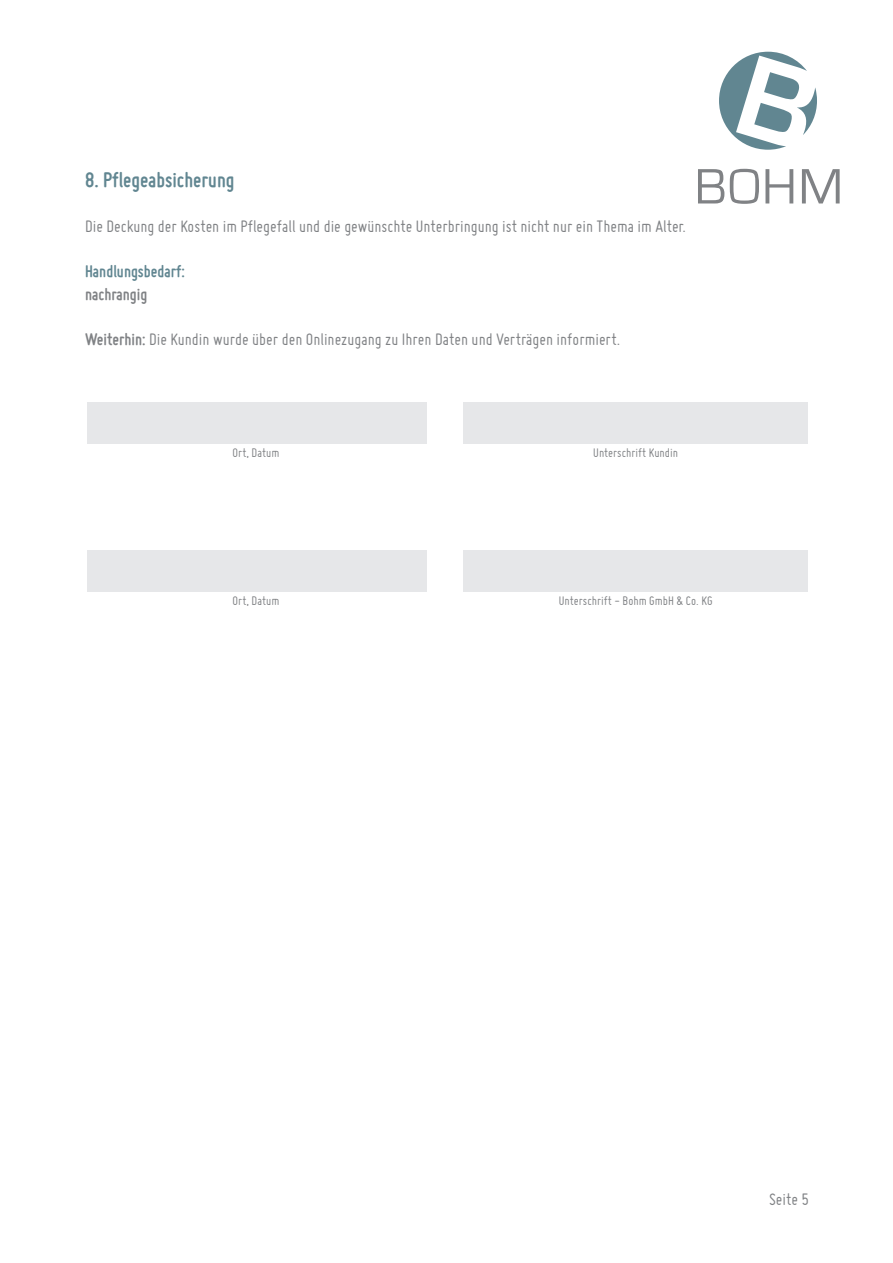
<style>
.page{position:relative;width:893px;height:1263px;background:#fff}
.page>*{position:absolute;margin:0;border:0;box-sizing:border-box;transform-origin:0 0}
.t1{font:700 22.5px "Miso";color:#618691}
.t2{font:18px "Miso";color:#808285}
.t3{font:700 18px/22.5px "Miso";color:#618691}
.t4{font:13.5px "Miso";color:#808285}
.s1{color:#808285}
.s2{font-weight:700}
</style>
<div class="page">
<div style="left:87px;top:402px;width:339px;height:42px;background:#e6e7e9"></div>
<div style="left:463px;top:402px;width:345px;height:42px;background:#e6e7e9"></div>
<div style="left:87px;top:550px;width:339px;height:42px;background:#e6e7e9"></div>
<div style="left:463px;top:550px;width:345px;height:42px;background:#e6e7e9"></div>
<svg style="left:698px;top:169px;width:26px;height:34px"></svg>
<svg style="left:730px;top:169px;width:29px;height:35px"></svg>
<svg style="left:765px;top:169px;width:28px;height:34px"></svg>
<svg style="left:802px;top:169px;width:38px;height:34px"></svg>
<svg style="left:719px;top:52px;width:98px;height:98px"></svg>
<p class="t1" style="left:85px;top:167px;width:151px">8. Pflegeabsicherung</p>
<p class="t2" style="left:85px;top:216px;width:602px">Die Deckung der Kosten im Pflegefall und die gewünschte Unterbringung ist nicht nur ein Thema im Alter.</p>
<p class="t3" style="left:85px;top:260px;width:101px">Handlungsbedarf: <span class="s1">nachrangig</span></p>
<p class="t2" style="left:85px;top:329px;width:537px"><span class="s2">Weiterhin:</span> Die Kundin wurde über den Onlinezugang zu Ihren Daten und Verträgen informiert.</p>
<p class="t4" style="left:232px;top:445px;width:48px">Ort, Datum</p>
<p class="t4" style="left:593px;top:445px;width:86px">Unterschrift Kundin</p>
<p class="t4" style="left:232px;top:593px;width:48px">Ort, Datum</p>
<p class="t4" style="left:559px;top:593px;width:155px">Unterschrift - Bohm GmbH &amp; Co. KG</p>
<p class="t2" style="left:769px;top:1189px;width:41px">Seite 5</p>
</div>
